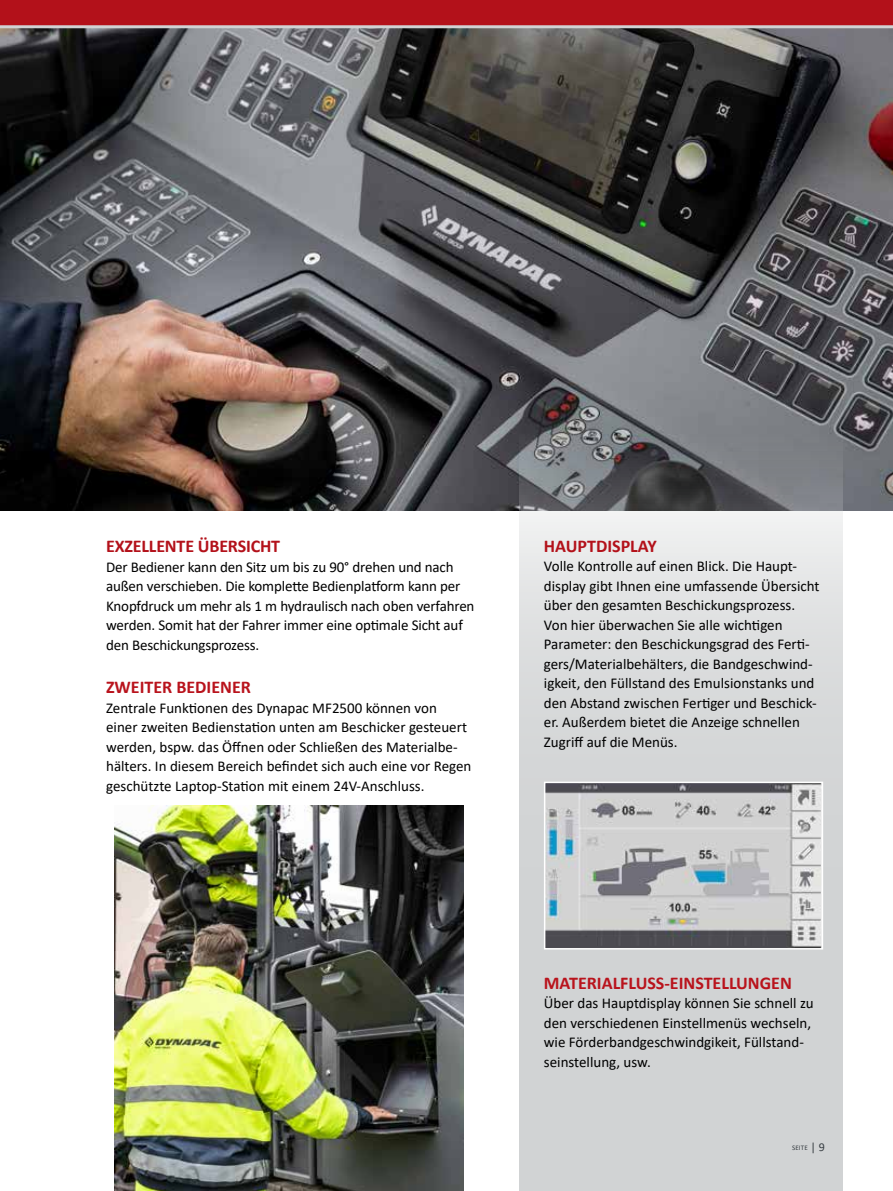
<style>
.page{position:relative;width:893px;height:1191px;background:#fff}
.page>*{position:absolute;margin:0;border:0;box-sizing:border-box;transform-origin:0 0}
.t1{font:700 18px "Calibri";color:#b9131c}
.t2{font:700 18px "Calibri";letter-spacing:-.01em;color:#b3111a}
.t3{font:15px/19.5px "Calibri";color:#000}
.t4{font:7.05px "Calibri";letter-spacing:.025em;color:#373d42}
.s1{font-size:12px}
</style>
<div class="page">
<img style="left:0;top:28px;width:893px;height:482px">
<svg style="left:519px;top:433px;width:323px;height:758px;background:#c9cbcc"></svg>
<img style="left:547px;top:784px;width:273px;height:162px">
<div style="left:544px;top:781px;width:279px;height:168px;border:2px solid #fff"></div>
<div style="left:0;top:0;width:893px;height:26px;background:#b3111a"></div>
<hr style="left:0;top:25px;width:893px;height:3px;background:#d1d3d4">
<img style="left:114px;top:805px;width:349px;height:386px">
<p class="t2" style="left:106px;top:533px;width:176px">EXZELLENTE ÜBERSICHT</p>
<p class="t3" style="left:106px;top:556px;width:370px">Der Bediener kann den Sitz um bis zu 90° drehen und nach außen verschieben. Die komplette Bedienplatform kann per Knopfdruck um mehr als 1 m hydraulisch nach oben verfahren werden. Somit hat der Fahrer immer eine optimale Sicht auf den Beschickungsprozess.</p>
<p class="t1" style="left:106px;top:674px;width:146px">ZWEITER BEDIENER</p>
<p class="t3" style="left:106px;top:697px;width:367px">Zentrale Funktionen des Dynapac MF2500 können von einer zweiten Bedienstation unten am Beschicker gesteuert werden, bspw. das Öffnen oder Schließen des Materialbe&shy;hälters. In diesem Bereich befindet sich auch eine vor Regen geschützte Laptop-Station mit einem 24V-Anschluss.</p>
<p class="t2" style="left:544px;top:533px;width:114px">HAUPTDISPLAY</p>
<p class="t3" style="left:544px;top:556px;width:277px">Volle Kontrolle auf einen Blick. Die Haupt&shy;display gibt Ihnen eine umfassende Übersicht über den gesamten Beschickungsprozess.<br>Von hier überwachen Sie alle wichtigen Parameter: den Beschickungsgrad des Ferti&shy;gers/Materialbehälters, die Bandgeschwind&shy;igkeit, den Füllstand des Emulsionstanks und den Abstand zwischen Fertiger und Beschick&shy;er. Außerdem bietet die Anzeige schnellen Zugriff auf die Menüs.</p>
<p class="t1" style="left:544px;top:970px;width:249px">MATERIALFLUSS-EINSTELLUNGEN</p>
<p class="t3" style="left:544px;top:993px;width:271px">Über das Hauptdisplay können Sie schnell zu den verschiedenen Einstellmenüs wechseln, wie Förderbandgeschwindgikeit, Füllstand&shy;seinstellung, usw.</p>
<p class="t4" style="left:792px;top:1142px;width:34px">SEITE <span class="s1">| 9</span></p>
</div>
